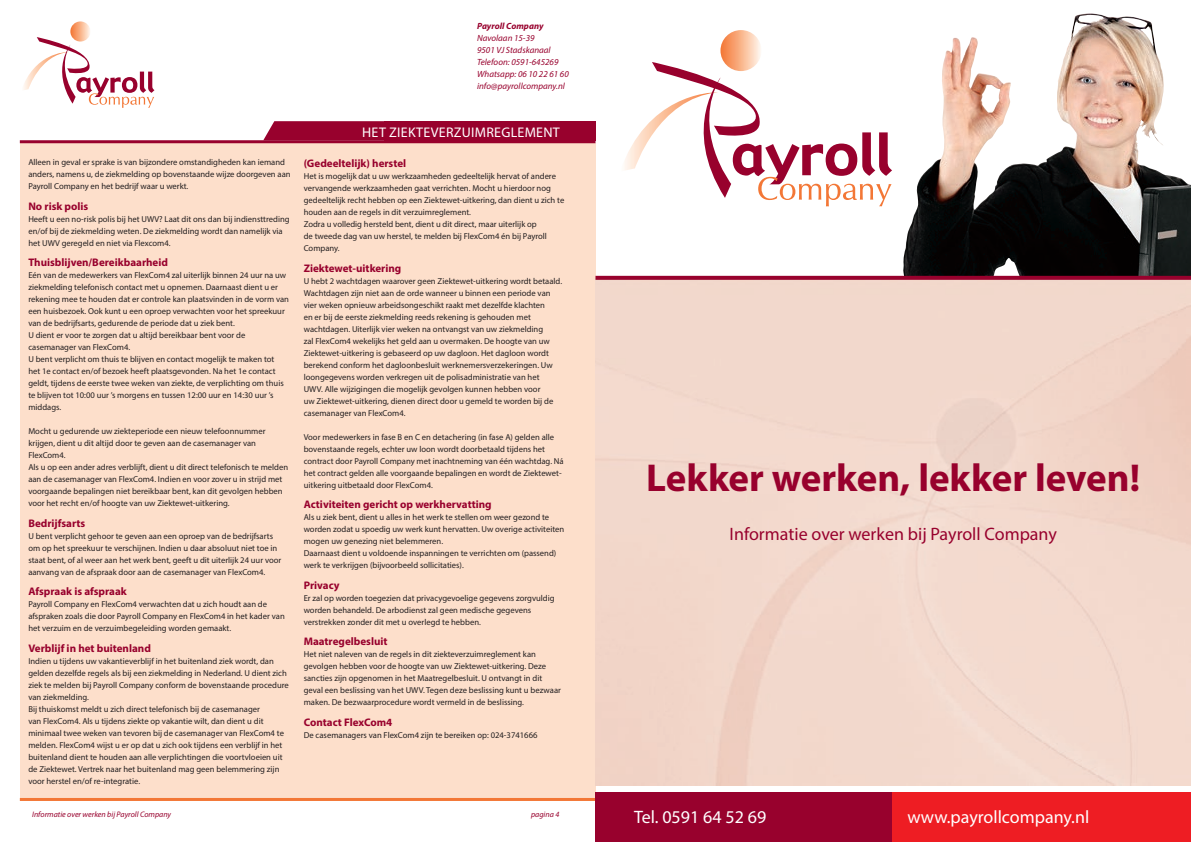
<style>
.page{position:relative;width:1191px;height:842px;background:#fff}
.page>*{position:absolute;margin:0;border:0;box-sizing:border-box;transform-origin:0 0}
.hoofdkop{font:700 39px "Myriad Pro";color:#98012d}
.t1{font:18px "Myriad Pro";color:#98012d}
.t2{font:18px "Myriad Pro";color:#fff}
.t3{font:14px "Myriad Pro";letter-spacing:.02em;color:#fff}
.t4{font:700 11px "Myriad Pro";color:#98012d}
.t5{font:italic 9px "Myriad Pro";color:#98012d}
.t6{font:italic 700 9px "Myriad Pro";color:#98012d}
.t7{font:8.6px/12px "Myriad Pro";color:#231f20}
.t8{font:italic 8px "Myriad Pro";color:#98012d}
</style>
<div class="page">
<div style="left:20px;top:143px;width:575px;height:656px;background:#fddfcb"></div>
<hr style="left:20px;top:140px;width:575px;height:3px;background:#98012d">
<hr style="left:20px;top:798px;width:575px;height:3px;background:#f37736">
<div style="left:383px;top:121px;width:212px;height:19px;background:#98012d"></div>
<svg style="left:263px;top:121px;width:121px;height:19px;background:#9d0f39"></svg>
<img style="left:903px;top:16px;width:288px;height:260px">
<div style="left:892px;top:793px;width:299px;height:49px;background:#ee1d23"></div>
<svg style="left:595px;top:276px;width:596px;height:4px;background:#9b0933"></svg>
<div style="left:595px;top:793px;width:297px;height:49px;background:#98012d"></div>
<svg style="left:624px;top:62px;width:268px;height:144px"></svg>
<div style="left:720px;top:30px;width:41px;height:41px;background:linear-gradient(to right,#f47834,#fff3e6);border-radius:21px"></div>
<svg style="left:23px;top:37px;width:131px;height:71px"></svg>
<svg style="left:70px;top:21px;width:20px;height:21px"></svg>
<p class="t6" style="left:477px;top:21px;width:68px">Payroll Company</p>
<p class="t5" style="left:477px;top:33px;width:59px">Navolaan 15-39</p>
<p class="t5" style="left:477px;top:45px;width:75px">9501 VJ Stadskanaal</p>
<p class="t5" style="left:477px;top:57px;width:83px">Telefoon: 0591-645269</p>
<p class="t5" style="left:477px;top:69px;width:93px">Whatsapp: 06 10 22 61 60</p>
<p class="t5" style="left:477px;top:81px;width:89px">info@payrollcompany.nl</p>
<p class="t7" style="left:28px;top:156px;width:264px">Alleen in geval er sprake is van bijzondere omstandigheden kan iemand anders, namens u, de ziekmelding op bovenstaande wijze doorgeven aan<br>Payroll Company en het bedrijf waar u werkt.</p>
<p class="t4" style="left:28px;top:199px;width:62px">No risk polis</p>
<p class="t7" style="left:28px;top:213px;width:263px">Heeft u een no-risk polis bij het UWV? Laat dit ons dan bij indiensttreding en/of bij de ziekmelding weten. De ziekmelding wordt dan namelijk via het UWV geregeld en niet via Flexcom4.</p>
<p class="t4" style="left:28px;top:255px;width:141px">Thuisblijven/Bereikbaarheid</p>
<p class="t7" style="left:28px;top:269px;width:262px">Eén van de medewerkers van FlexCom4 zal uiterlijk binnen 24 uur na uw ziekmelding telefonisch contact met u opnemen. Daarnaast dient u er rekening mee te houden dat er controle kan plaatsvinden in de vorm van een huisbezoek. Ook kunt u een oproep verwachten voor het spreekuur van de bedrijfsarts, gedurende de periode dat u ziek bent.</p>
<p class="t7" style="left:28px;top:329px;width:257px">U dient er voor te zorgen dat u altijd bereikbaar bent voor de casemanager van FlexCom4.<br>U bent verplicht om thuis te blijven en contact mogelijk te maken tot het 1e contact en/of bezoek heeft plaatsgevonden. Na het 1e contact geldt, tijdens de eerste twee weken van ziekte, de verplichting om thuis te blijven tot 10:00 uur ’s morgens en tussen 12:00 uur en 14:30 uur ’s middags.</p>
<p class="t7" style="left:28px;top:425px;width:261px">Mocht u gedurende uw ziekteperiode een nieuw telefoonnummer krijgen, dient u dit altijd door te geven aan de casemanager van FlexCom4.<br>Als u op een ander adres verblijft, dient u dit direct telefonisch te melden aan de casemanager van FlexCom4. Indien en voor zover u in strijd met voorgaande bepalingen niet bereikbaar bent, kan dit gevolgen hebben voor het recht en/of hoogte van uw Ziektewet-uitkering.</p>
<p class="t4" style="left:28px;top:516px;width:58px">Bedrijfsarts</p>
<p class="t7" style="left:28px;top:530px;width:254px">U bent verplicht gehoor te geven aan een oproep van de bedrijfsarts om op het spreekuur te verschijnen. Indien u daar absoluut niet toe in staat bent, of al weer aan het werk bent, geeft u dit uiterlijk 24 uur voor aanvang van de afspraak door aan de casemanager van FlexCom4.</p>
<p class="t4" style="left:28px;top:584px;width:100px">Afspraak is afspraak</p>
<p class="t7" style="left:28px;top:598px;width:258px">Payroll Company en FlexCom4 verwachten dat u zich houdt aan de afspraken zoals die door Payroll Company en FlexCom4 in het kader van het verzuim en de verzuimbegeleiding worden gemaakt.</p>
<p class="t4" style="left:28px;top:641px;width:124px">Verblijf in het buitenland</p>
<p class="t7" style="left:28px;top:655px;width:262px">Indien u tijdens uw vakantieverblijf in het buitenland ziek wordt, dan gelden dezelfde regels als bij een ziekmelding in Nederland. U dient zich ziek te melden bij Payroll Company conform de bovenstaande procedure van ziekmelding.</p>
<p class="t7" style="left:28px;top:703px;width:257px">Bij thuiskomst meldt u zich direct telefonisch bij de casemanager<br>van FlexCom4. Als u tijdens ziekte op vakantie wilt, dan dient u dit minimaal twee weken van tevoren bij de casemanager van FlexCom4 te melden. FlexCom4 wijst u er op dat u zich ook tijdens een verblijf in het buitenland dient te houden aan alle verplichtingen die voortvloeien uit de Ziektewet. Vertrek naar het buitenland mag geen belemmering zijn voor herstel en/of re-integratie.</p>
<p class="t3" style="left:362px;top:123px;width:199px">HET ZIEKTEVERZUIMREGLEMENT</p>
<p class="t4" style="left:304px;top:156px;width:104px">(Gedeeltelijk) herstel</p>
<p class="t7" style="left:304px;top:170px;width:262px">Het is mogelijk dat u uw werkzaamheden gedeeltelijk hervat of andere vervangende werkzaamheden gaat verrichten. Mocht u hierdoor nog gedeeltelijk recht hebben op een Ziektewet-uitkering, dan dient u zich te houden aan de regels in dit verzuimreglement.<br>Zodra u volledig hersteld bent, dient u dit direct, maar uiterlijk op<br>de tweede dag van uw herstel, te melden bij FlexCom4 én bij Payroll Company.</p>
<p class="t4" style="left:304px;top:261px;width:99px">Ziektewet-uitkering</p>
<p class="t7" style="left:304px;top:274px;width:260px">U hebt 2 wachtdagen waarover geen Ziektewet-uitkering wordt betaald.<br>Wachtdagen zijn niet aan de orde wanneer u binnen een periode van vier weken opnieuw arbeidsongeschikt raakt met dezelfde klachten<br>en er bij de eerste ziekmelding reeds rekening is gehouden met wachtdagen. Uiterlijk vier weken na ontvangst van uw ziekmelding<br>zal FlexCom4 wekelijks het geld aan u overmaken. De hoogte van uw Ziektewet-uitkering is gebaseerd op uw dagloon. Het dagloon wordt berekend conform het dagloonbesluit werknemersverzekeringen. Uw loongegevens worden verkregen uit de polisadministratie van het<br>UWV. Alle wijzigingen die mogelijk gevolgen kunnen hebben voor<br>uw Ziektewet-uitkering, dienen direct door u gemeld te worden bij de casemanager van FlexCom4.</p>
<p class="t7" style="left:304px;top:430px;width:261px">Voor medewerkers in fase B en C en detachering (in fase A) gelden alle bovenstaande regels, echter uw loon wordt doorbetaald tijdens het contract door Payroll Company met inachtneming van één wachtdag. Ná het contract gelden alle voorgaande bepalingen en wordt de Ziektewet&shy;uitkering uitbetaald door FlexCom4.</p>
<p class="t4" style="left:304px;top:497px;width:189px">Activiteiten gericht op werkhervatting</p>
<p class="t7" style="left:304px;top:511px;width:262px">Als u ziek bent, dient u alles in het werk te stellen om weer gezond te worden zodat u spoedig uw werk kunt hervatten. Uw overige activiteiten mogen uw genezing niet belemmeren.<br>Daarnaast dient u voldoende inspanningen te verrichten om (passend) werk te verkrijgen (bijvoorbeeld sollicitaties).</p>
<p class="t4" style="left:304px;top:578px;width:37px">Privacy</p>
<p class="t7" style="left:304px;top:591px;width:252px">Er zal op worden toegezien dat privacygevoelige gegevens zorgvuldig worden behandeld. De arbodienst zal geen medische gegevens verstrekken zonder dit met u overlegd te hebben.</p>
<p class="t4" style="left:304px;top:634px;width:85px">Maatregelbesluit</p>
<p class="t7" style="left:304px;top:648px;width:259px">Het niet naleven van de regels in dit ziekteverzuimreglement kan gevolgen hebben voor de hoogte van uw Ziektewet-uitkering. Deze sancties zijn opgenomen in het Maatregelbesluit. U ontvangt in dit geval een beslissing van het UWV. Tegen deze beslissing kunt u bezwaar maken. De bezwaarprocedure wordt vermeld in de beslissing.</p>
<p class="t4" style="left:304px;top:715px;width:90px">Contact FlexCom4</p>
<p class="t7" style="left:304px;top:728px;width:235px">De casemanagers van FlexCom4 zijn te bereiken op: 024-3741666</p>
<p class="t8" style="left:32px;top:809px;width:140px">Informatie over werken bij Payroll Company</p>
<p class="t8" style="left:531px;top:809px;width:30px">pagina 4</p>
<p class="hoofdkop" style="left:646px;top:452px;width:495px">Lekker werken, lekker leven!</p>
<p class="t1" style="left:729px;top:523px;width:329px">Informatie over werken bij Payroll Company</p>
<p class="t2" style="left:634px;top:806px;width:134px">Tel. 0591 64 52 69</p>
<p class="t2" style="left:907px;top:806px;width:183px">www.payrollcompany.nl</p>
</div>
